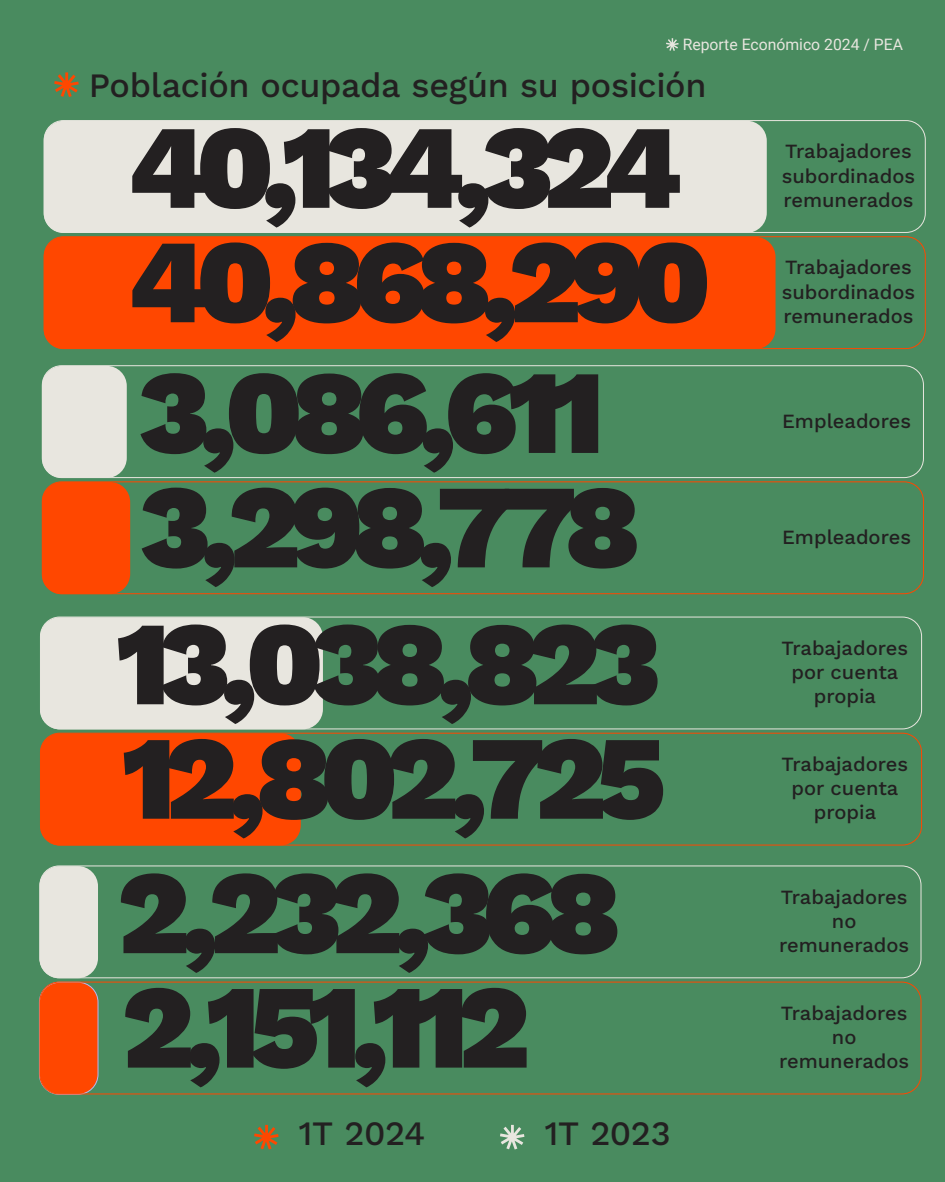
<style>
.page{position:relative;width:945px;height:1182px;background:#fff}
.page>*{position:absolute;margin:0;border:0;box-sizing:border-box;transform-origin:0 0}
.t1{font:900 119px/114.4px "Work Sans";letter-spacing:-.095em;color:#232021}
.t2{font:500 34.12px "Work Sans";letter-spacing:-.01em;color:#232021}
.t3{font:500 20.12px/24.2px "Work Sans";color:#232021;text-align:center}
.t4{font:15.75px "Roboto";color:#e8e6df}
</style>
<div class="page">
<div style="left:0;top:0;width:945px;height:1181px;background:#498b5f"></div>
<svg style="left:666px;top:38px;width:13px;height:13px"></svg>
<div style="left:44px;top:121px;width:723px;height:112px;background:#e8e6df;border-radius:20px"></div>
<div style="left:44px;top:237px;width:732px;height:112px;background:#ff4700;border-radius:20px"></div>
<div style="left:44px;top:120px;width:882px;height:113px;border:1px solid #e8e6df;border-radius:19px"></div>
<div style="left:44px;top:236px;width:882px;height:113px;border:1px solid #ff4700;border-radius:19px"></div>
<svg style="left:54px;top:72px;width:25px;height:25px"></svg>
<div style="left:42px;top:366px;width:85px;height:112px;background:#e8e6df;border-radius:20px"></div>
<div style="left:42px;top:482px;width:88px;height:112px;background:#ff4700;border-radius:20px"></div>
<div style="left:42px;top:365px;width:882px;height:113px;border:1px solid #e8e6df;border-radius:19px"></div>
<div style="left:42px;top:481px;width:882px;height:113px;border:1px solid #ff4700;border-radius:19px"></div>
<div style="left:40px;top:617px;width:283px;height:112px;background:#e8e6df;border-radius:20px"></div>
<div style="left:40px;top:733px;width:261px;height:112px;background:#ff4700;border-radius:20px"></div>
<div style="left:40px;top:616px;width:882px;height:113px;border:1px solid #e8e6df;border-radius:19px"></div>
<div style="left:40px;top:732px;width:882px;height:113px;border:1px solid #ff4700;border-radius:19px"></div>
<div style="left:39px;top:866px;width:59px;height:112px;background:#e8e6df;border-radius:20px"></div>
<div style="left:39px;top:982px;width:59px;height:112px;background:#ff4700;border-radius:20px"></div>
<div style="left:39px;top:981px;width:59px;height:113px;border:1px solid #bbb7ed;border-radius:20px"></div>
<div style="left:39px;top:865px;width:882px;height:113px;border:1px solid #e8e6df;border-radius:19px"></div>
<div style="left:39px;top:981px;width:882px;height:113px;border:1px solid #ff4700;border-radius:19px"></div>
<svg style="left:254px;top:1124px;width:25px;height:25px"></svg>
<svg style="left:500px;top:1124px;width:24px;height:25px"></svg>
<p class="t4" style="left:683px;top:34px;width:222px">Reporte Económico 2024 / PEA</p>
<h2 class="t2" style="left:89px;top:60px;width:619px">Población ocupada según su posición</h2>
<h1 class="t1" style="left:127px;top:105px;width:586px">40,134,324<br>40,868,290</h1>
<h1 class="t1" style="left:138px;top:350px;width:503px">3,086,611<br>3,298,778</h1>
<h1 class="t1" style="left:116px;top:601px;width:551px">13,038,823<br>12,802,725</h1>
<h1 class="t1" style="left:117px;top:850px;width:505px">2,232,368<br>2,151,112</h1>
<h2 class="t2" style="left:299px;top:1107px;width:128px">1T 2024</h2>
<h2 class="t2" style="left:545px;top:1107px;width:128px">1T 2023</h2>
<p class="t3" style="left:782px;top:138px;width:135px;text-align:left">Trabajadores subordinados remunerados</p>
<p class="t3" style="left:782px;top:255px;width:135px;text-align:left">Trabajadores subordinados remunerados</p>
<p class="t3" style="left:782px;top:408px;width:130px">Empleadores</p>
<p class="t3" style="left:782px;top:524px;width:130px">Empleadores</p>
<p class="t3" style="left:781px;top:635px;width:128px">Trabajadores por cuenta propia</p>
<p class="t3" style="left:781px;top:751px;width:128px">Trabajadores por cuenta propia</p>
<p class="t3" style="left:779px;top:883px;width:132px">Trabajadores no remunerados</p>
<p class="t3" style="left:779px;top:999px;width:132px">Trabajadores no remunerados</p>
</div>
